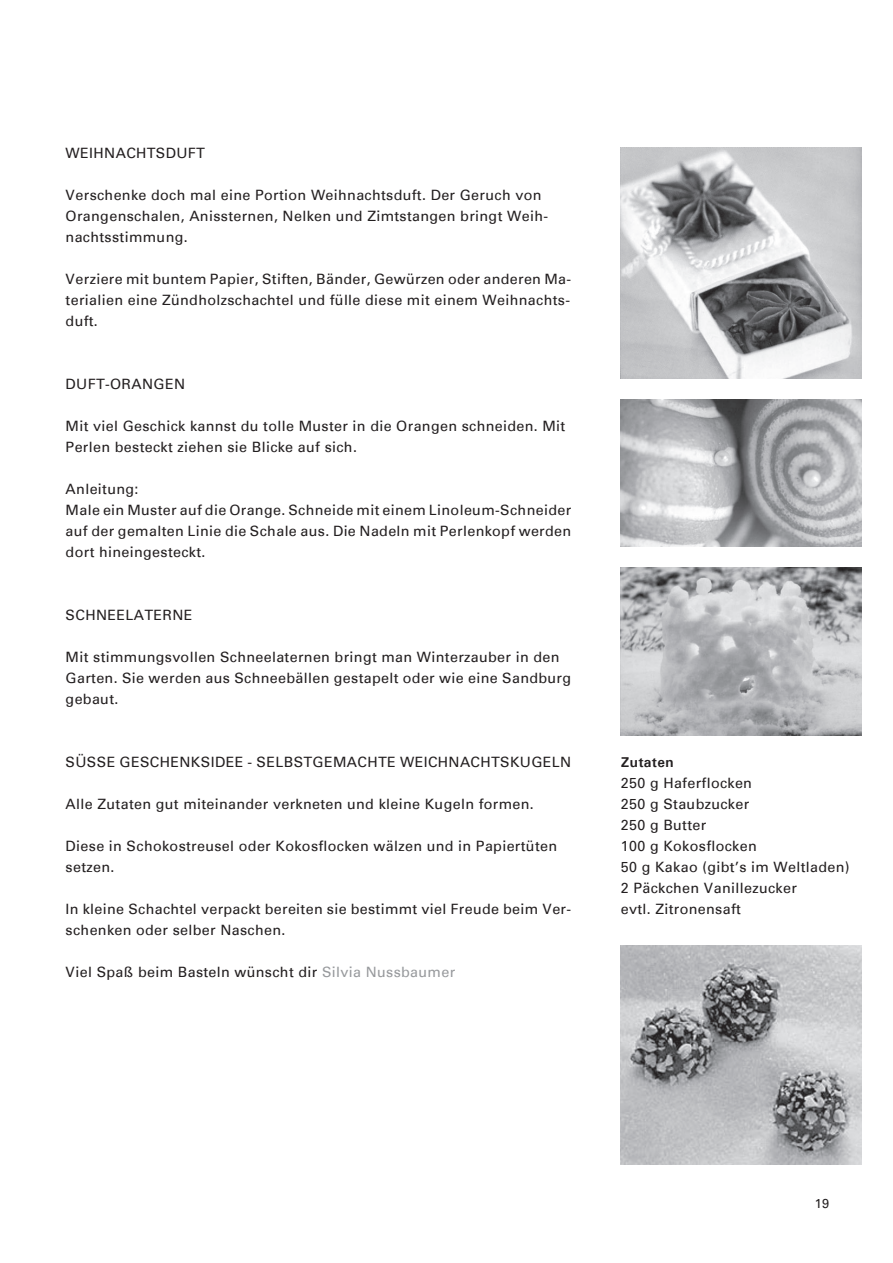
<style>
.page{position:relative;width:893px;height:1263px;background:#fff}
.page>*{position:absolute;margin:0;border:0;box-sizing:border-box;transform-origin:0 0}
.t1{font:14.25px/21px "Univers";letter-spacing:.025em;color:#231f20}
.t2{font:700 14.25px "Univers";letter-spacing:.025em;color:#231f20}
.t3{font:12.75px "Univers";color:#231f20}
.s1{color:#989a9d}
</style>
<div class="page">
<img style="left:621px;top:400px;width:241px;height:147px">
<img style="left:621px;top:568px;width:241px;height:168px">
<img style="left:621px;top:148px;width:241px;height:231px">
<img style="left:621px;top:946px;width:241px;height:218px">
<p class="t1" style="left:66px;top:142px;width:26px">Weihnachtsduft</p>
<p class="t1" style="left:66px;top:184px;width:484px">Verschenke doch mal eine Portion Weihnachtsduft. Der Geruch von<br>Orangenschalen, Anissternen, Nelken und Zimtstangen bringt Weih&shy;nachtsstimmung.</p>
<p class="t1" style="left:66px;top:268px;width:507px;text-align:justify">Verziere mit buntem Papier, Stiften, Bänder, Gewürzen oder anderen Ma&shy;terialien eine Zündholzschachtel und fülle diese mit einem Weihnachts&shy;duft.</p>
<p class="t1" style="left:66px;top:373px;width:22px">Duft</p>
<p class="t1" style="left:105px;top:373px;width:28px">-Orangen</p>
<p class="t1" style="left:66px;top:415px;width:501px">Mit viel Geschick kannst du tolle Muster in die Orangen schneiden. Mit<br>Perlen besteckt ziehen sie Blicke auf sich.</p>
<p class="t1" style="left:66px;top:478px;width:507px">Anleitung:<br>Male ein Muster auf die Orange. Schneide mit einem Linoleum-Schneider auf der gemalten Linie die Schale aus. Die Nadeln mit Perlenkopf werden dort hineingesteckt.</p>
<p class="t1" style="left:66px;top:604px;width:21px">Schneelaterne</p>
<p class="t1" style="left:66px;top:646px;width:507px">Mit stimmungsvollen Schneelaternen bringt man Winterzauber in den<br>Garten. Sie werden aus Schneebällen gestapelt oder wie eine Sandburg gebaut.</p>
<p class="t1" style="left:66px;top:751px;width:76px">Sü SSe Geschenksidee</p>
<p class="t1" style="left:248px;top:751px;width:30px">- Selbstgemachte</p>
<p class="t1" style="left:400px;top:751px;width:26px">Weichnachtskugeln</p>
<p class="t1" style="left:66px;top:793px;width:470px">Alle Zutaten gut miteinander verkneten und kleine Kugeln formen.</p>
<p class="t1" style="left:66px;top:835px;width:493px">Diese in Schokostreusel oder Kokosflocken wälzen und in Papiertüten setzen.</p>
<p class="t1" style="left:66px;top:898px;width:507px">In kleine Schachtel verpackt bereiten sie bestimmt viel Freude beim Ver&shy;schenken oder selber Naschen.</p>
<p class="t1" style="left:66px;top:961px;width:391px">Viel Spaß beim Basteln wünscht dir <span class="s1">Silvia Nussbaumer</span></p>
<p class="t2" style="left:621px;top:753px;width:54px">Zutaten</p>
<p class="t1" style="left:621px;top:772px;width:230px">250 g Haferflocken<br>250 g Staubzucker<br>250 g Butter<br>100 g Kokosflocken<br>50 g Kakao (gibt’s im Weltladen)<br>2 Päckchen Vanillezucker<br>evtl. Zitronensaft</p>
<p class="t3" style="left:815px;top:1196px;width:16px">19</p>
</div>
